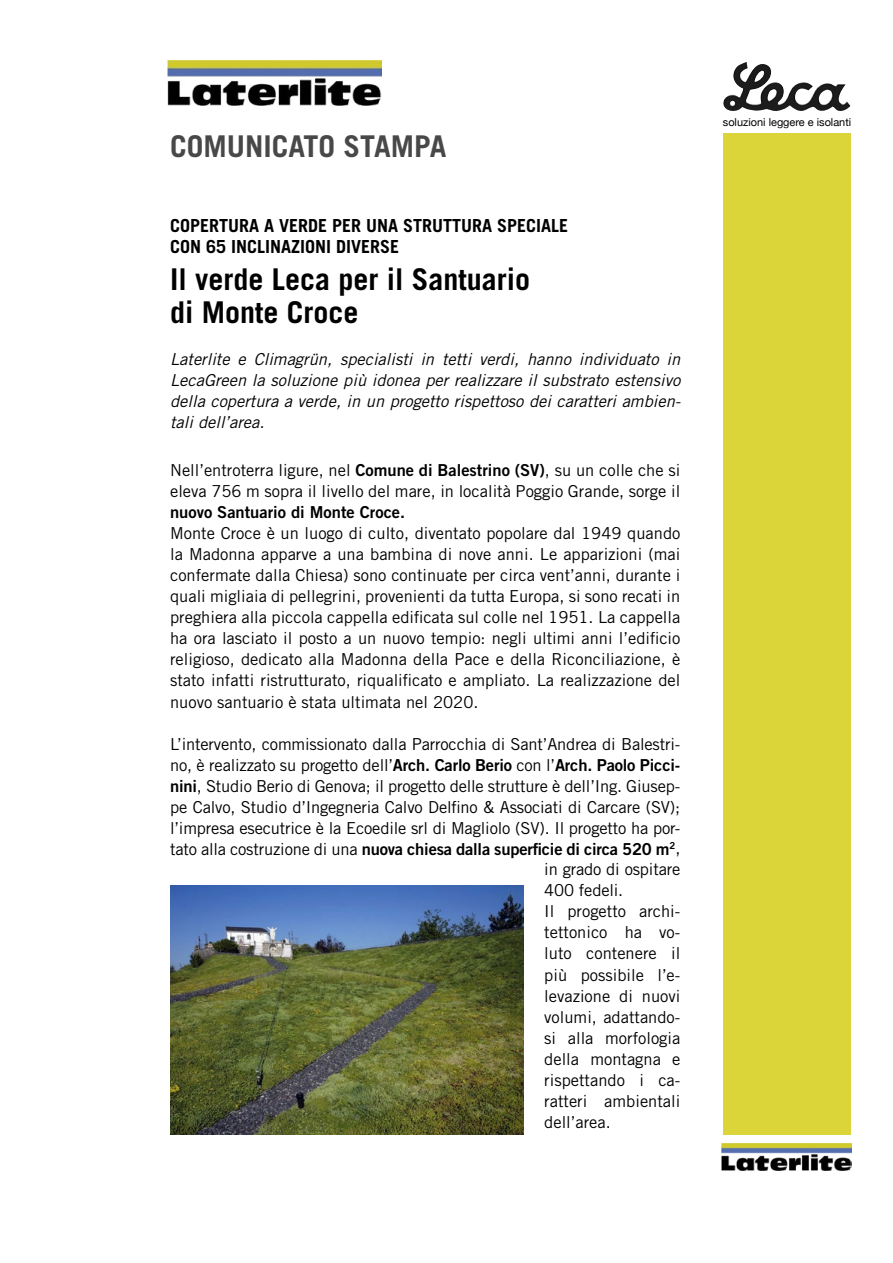
<style>
.page{position:relative;width:893px;height:1263px;background:#fff}
.page>*{position:absolute;margin:0;border:0;box-sizing:border-box;transform-origin:0 0}
.t1{font:700 30px/33px "Trade Gothic LT Std";color:#000}
.t2{font:700 30px "Trade Gothic LT Std";color:#484848}
.t3{font:700 18px/21px "Trade Gothic LT Std";color:#000}
.t4{font:16.5px/21px "Trade Gothic LT Std";color:#000}
.t5{font:italic 16.5px/21px "Trade Gothic LT Std";color:#000;text-align:justify}
.t6{font:16.5px "Trade Gothic LT Std Bd 2";letter-spacing:-.01em;color:#000}
.t7{font:10.95px "Helvetica Neue";color:#000}
.s1{font-family:"Trade Gothic LT Std Bd 2"}
.s2{font-family:"Trade Gothic LT Std"}
</style>
<div class="page">
<div style="left:723px;top:133px;width:127px;height:1001px;background:#dbd539"></div>
<img style="left:723px;top:62px;width:128px;height:49px">
<img style="left:168px;top:60px;width:214px;height:45px">
<img style="left:722px;top:1143px;width:129px;height:27px">
<img style="left:170px;top:885px;width:353px;height:249px">
<h1 class="t2" style="left:170px;top:128px;width:278px">COMUNICATO STAMPA</h1>
<p class="t3" style="left:170px;top:215px;width:400px">COPERTURA A VERDE PER UNA STRUTTURA SPECIALE<br>CON 65 INCLINAZIONI DIVERSE</p>
<h1 class="t1" style="left:170px;top:263px;width:362px">Il verde Leca per il Santuario di Monte Croce</h1>
<p class="t5" style="left:170px;top:349px;width:512px">Laterlite e Climagrün, specialisti in tetti verdi, hanno individuato in LecaGreen la soluzione più idonea per realizzare il substrato estensivo della copertura a verde, in un progetto rispettoso dei caratteri ambien&shy;tali dell’area.</p>
<p class="t4" style="left:170px;top:460px;width:512px">Nell’entroterra ligure, nel <span class="s1">Comune di Balestrino (SV)</span>, su un colle che si eleva 756 m sopra il livello del mare, in località Poggio Grande, sorge il</p>
<p class="t6" style="left:170px;top:502px;width:237px">nuovo Santuario di Monte Croce.</p>
<p class="t4" style="left:170px;top:523px;width:512px;text-align:justify">Monte Croce è un luogo di culto, diventato popolare dal 1949 quando la Madonna apparve a una bambina di nove anni. Le apparizioni (mai confermate dalla Chiesa) sono continuate per circa vent’anni, durante i quali migliaia di pellegrini, provenienti da tutta Europa, si sono recati in preghiera alla piccola cappella edificata sul colle nel 1951. La cappella ha ora lasciato il posto a un nuovo tempio: negli ultimi anni l’edificio religioso, dedicato alla Madonna della Pace e della Riconciliazione, è stato infatti ristrutturato, riqualificato e ampliato. La realizzazione del nuovo santuario è stata ultimata nel 2020.</p>
<p class="t4" style="left:170px;top:733px;width:512px;text-align:justify">L’intervento, commissionato dalla Parrocchia di Sant’Andrea di Balestri&shy;no, è realizzato su progetto dell’<span class="s1">Arch. Carlo Berio</span> con l’<span class="s1">Arch. Paolo Picci&shy;nini</span>, Studio Berio di Genova; il progetto delle strutture è dell’Ing. Giusep&shy;pe Calvo, Studio d’Ingegneria Calvo Delfino &amp; Associati di Carcare (SV); l’impresa esecutrice è la Ecoedile srl di Magliolo (SV). Il progetto ha por-</p>
<p class="t6" style="left:170px;top:838px;width:512px"><span class="s2">tato alla costruzione di una</span> nuova chiesa dalla superficie di circa 520 m<sup>2</sup><span class="s2">,</span></p>
<p class="t4" style="left:544px;top:859px;width:138px">in grado di ospitare<br>400 fedeli.<br>Il progetto archi&shy;tettonico ha vo&shy;luto contenere il più possibile l’e&shy;levazione di nuovi volumi, adattando&shy;si alla morfologia della montagna e rispettando i ca&shy;ratteri ambientali dell’area.</p>
<p class="t7" style="left:723px;top:114px;width:130px">soluzioni leggere e isolanti</p>
</div>
